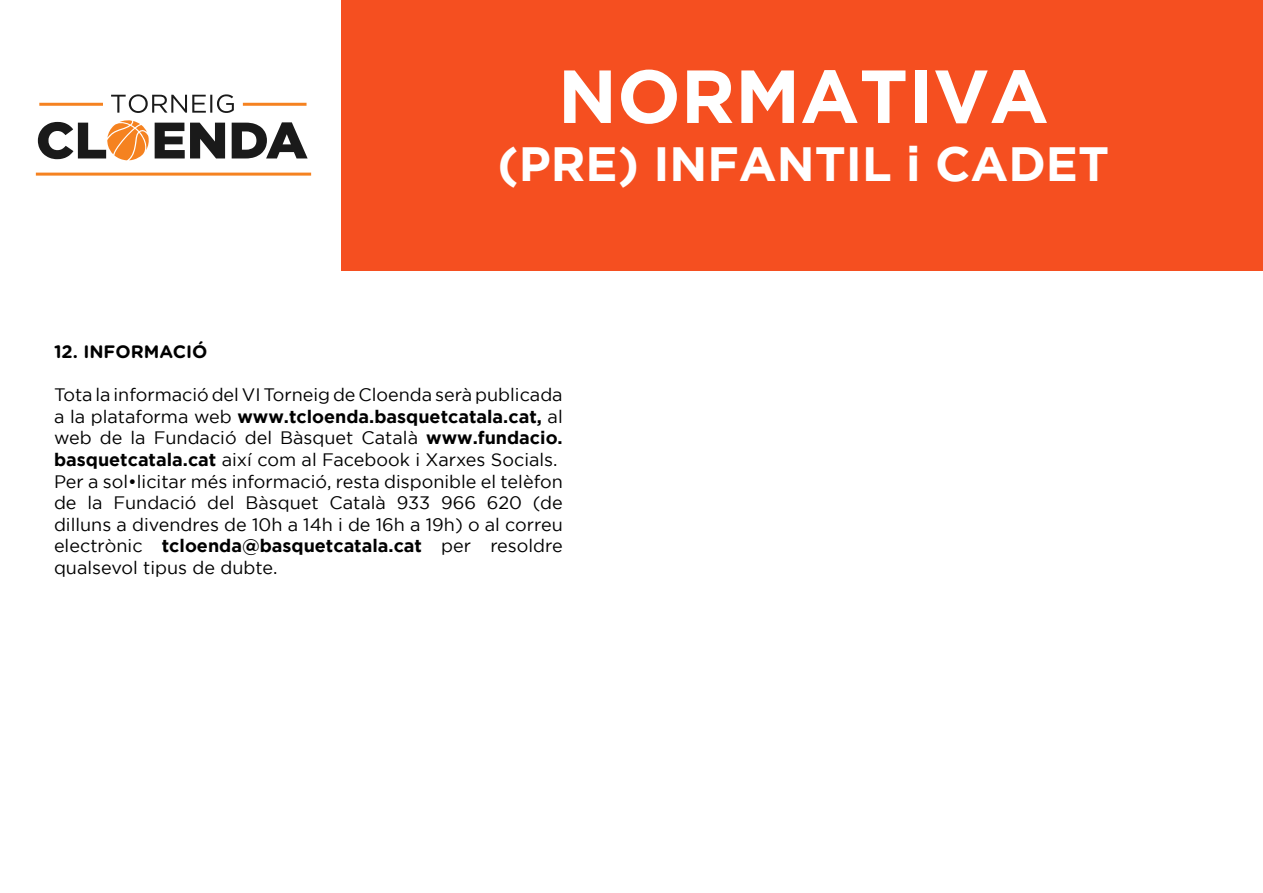
<style>
.page{position:relative;width:1263px;height:893px;background:#fff}
.page>*{position:absolute;margin:0;border:0;box-sizing:border-box;transform-origin:0 0}
.t1{font:700 75px "Gotham";color:#fff}
.t2{font:700 48px "Gotham";color:#fff}
.t3{font:18px/21.6px "Gotham";color:#000;text-align:justify}
.t4{font:700 18px "Gotham Rounded";color:#000}
.s1{font-weight:700}
</style>
<div class="page">
<svg style="left:111px;top:94px;width:123px;height:19px"></svg>
<svg style="left:38px;top:120px;width:270px;height:40px"></svg>
<hr style="left:243px;top:103px;width:63px;height:3px;background:#f58220">
<hr style="left:39px;top:103px;width:64px;height:3px;background:#f58220">
<hr style="left:36px;top:173px;width:275px;height:3px;background:#f58220">
<div style="left:342px;top:0;width:921px;height:270px;background:#f54f20"></div>
<p class="t1" style="left:558px;top:53px;width:492px">NORMATIVA</p>
<p class="t2" style="left:497px;top:136px;width:613px">(PRE) INFANTIL i CADET</p>
<p class="t4" style="left:54px;top:338px;width:155px">12. INFORMACIÓ</p>
<p class="t3" style="left:54px;top:384px;width:510px">Tota la informació del VI Torneig de Cloenda serà publicada a la plataforma web <span class="s1">www.tcloenda.basquetcatala.cat,</span> al web de la Fundació del Bàsquet Català <span class="s1">www.fundacio. basquetcatala.cat</span> així com al Facebook i Xarxes Socials.</p>
<p class="t3" style="left:54px;top:470px;width:510px">Per a sol•licitar més informació, resta disponible el telèfon de la Fundació del Bàsquet Català 933 966 620 (de dilluns a divendres de 10h a 14h i de 16h a 19h) o al correu electrònic <span class="s1">tcloenda@basquetcatala.cat</span> per resoldre qualsevol tipus de dubte.</p>
</div>
